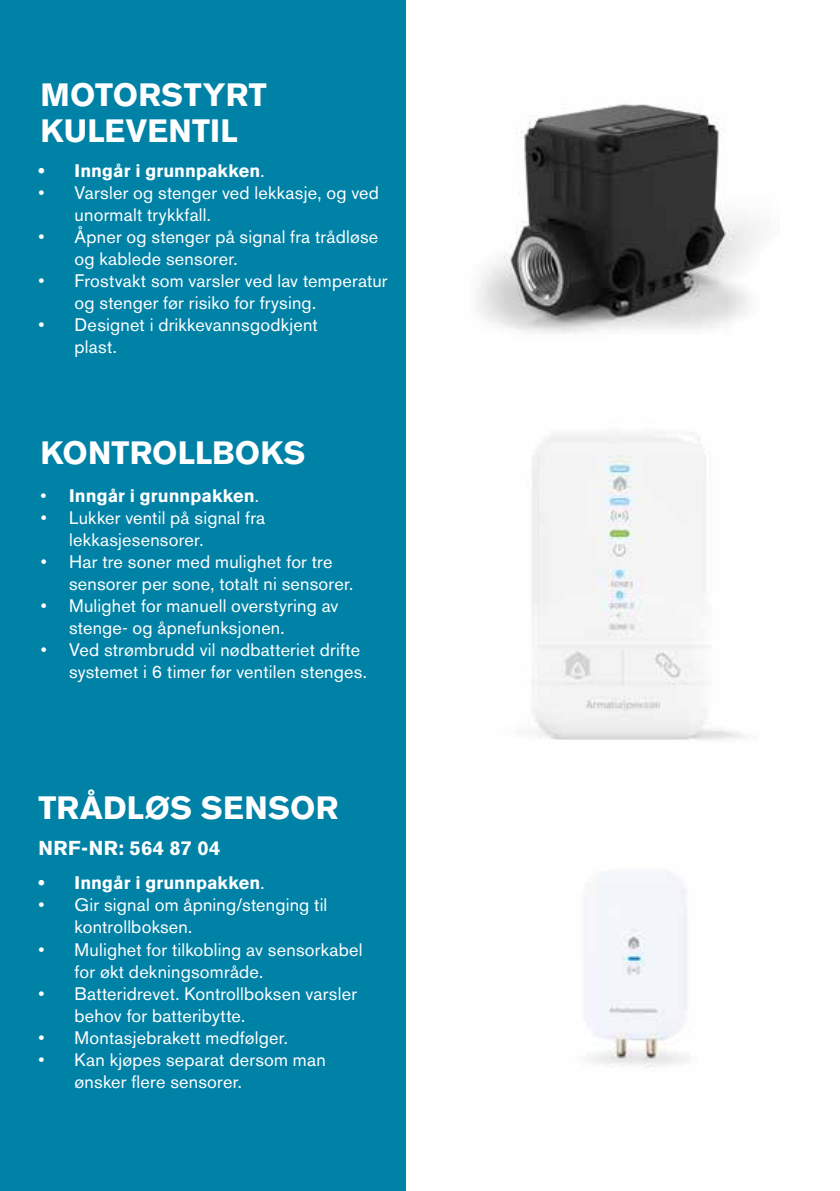
<style>
.page{position:relative;width:840px;height:1191px;background:#fff}
.page>*{position:absolute;margin:0;border:0;box-sizing:border-box;transform-origin:0 0}
.t1{font:700 32px/36px "Akzidenz Grotesk BE";letter-spacing:.005em;color:#fff}
.t2{font:700 20px "Akzidenz Grotesk BE";letter-spacing:.02em;color:#fff}
.t3{font:18px/22px "Akzidenz Grotesk BE";letter-spacing:.01em;color:#fff}
.t4{font:700 18px "Akzidenz Grotesk BE";letter-spacing:.005em;color:#fff}
.s1{font-weight:400}
</style>
<div class="page">
<div style="left:0;top:0;width:405px;height:1191px;background:#0082a7"></div>
<img style="left:477px;top:104px;width:282px;height:230px">
<img style="left:532px;top:432px;width:212px;height:308px">
<img style="left:585px;top:871px;width:103px;height:197px">
<h1 class="t1" style="left:41px;top:77px;width:228px">MOTORSTYRT<br>KULEVENTIL</h1>
<p class="t4" style="left:38px;top:160px;width:227px">• Inngår i grunnpakken<span class="s1">.</span></p>
<p class="t3" style="left:74px;top:181px;width:306px;text-indent:-36px">• Varsler og stenger ved lekkasje, og ved unormalt trykkfall.</p>
<p class="t3" style="left:74px;top:225px;width:305px;text-indent:-36px">• Åpner og stenger på signal fra trådløse og kablede sensorer.</p>
<p class="t3" style="left:74px;top:269px;width:314px;text-indent:-36px">• Frostvakt som varsler ved lav temperatur og stenger før risiko for frysing.</p>
<p class="t3" style="left:74px;top:313px;width:244px;text-indent:-36px">• Designet i drikkevannsgodkjent plast.</p>
<h1 class="t1" style="left:41px;top:435px;width:266px">KONTROLLBOKS</h1>
<p class="t4" style="left:41px;top:485px;width:220px"><span class="s1">•</span> Inngår i grunnpakken<span class="s1">.</span></p>
<p class="t3" style="left:69px;top:506px;width:197px;text-indent:-28px">• Lukker ventil på signal fra lekkasjesensorer.</p>
<p class="t3" style="left:69px;top:550px;width:285px;text-indent:-28px">• Har tre soner med mulighet for tre sensorer per sone, totalt ni sensorer.</p>
<p class="t3" style="left:69px;top:594px;width:271px;text-indent:-28px">• Mulighet for manuell overstyring av stenge- og åpnefunksjonen.</p>
<p class="t3" style="left:69px;top:638px;width:299px;text-indent:-28px">• Ved strømbrudd vil nødbatteriet drifte systemet i 6 timer før ventilen stenges.</p>
<h1 class="t1" style="left:38px;top:790px;width:301px">TRÅDLØS SENSOR</h1>
<p class="t2" style="left:38px;top:837px;width:183px">NRF-NR: 564 87 04</p>
<p class="t4" style="left:38px;top:872px;width:227px">• Inngår i grunnpakken<span class="s1">.</span></p>
<p class="t3" style="left:74px;top:894px;width:254px;text-indent:-36px">• Gir signal om åpning/stenging til kontrollboksen.</p>
<p class="t3" style="left:74px;top:938px;width:289px;text-indent:-36px">• Mulighet for tilkobling av sensorkabel for økt dekningsområde.</p>
<p class="t3" style="left:74px;top:982px;width:284px;text-indent:-36px">• Batteridrevet. Kontrollboksen varsler behov for batteribytte.</p>
<p class="t3" style="left:38px;top:1026px;width:251px">• Montasjebrakett medfølger.</p>
<p class="t3" style="left:74px;top:1048px;width:252px;text-indent:-36px">• Kan kjøpes separat dersom man ønsker flere sensorer.</p>
</div>
